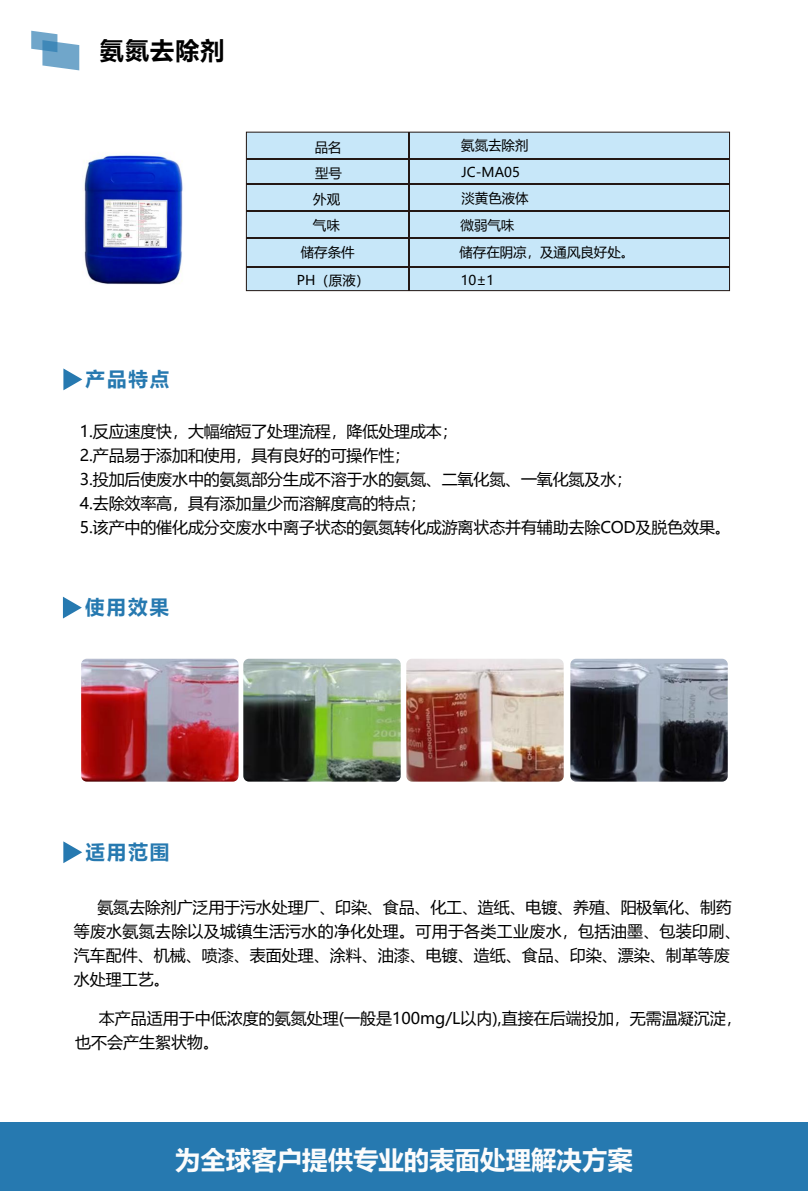
<style>
.page{position:relative;width:808px;height:1191px;background:#fff}
.page>*{position:absolute;margin:0;border:0;box-sizing:border-box;transform-origin:0 0}
.t1{font:700 25.4px "Microsoft Ya Hei";color:#fcfcfc}
.t2{font:700 24px "Microsoft Ya Hei";letter-spacing:.05em;color:#000}
.t3{font:700 19.6px "Microsoft Ya Hei";letter-spacing:.1em;color:#2679b0}
.t4{font:16px/24px "Microsoft Ya Hei";letter-spacing:-.01em;color:#000}
.t5{font:13.4px/26px "Microsoft Ya Hei";color:#000}
</style>
<div class="page">
<div style="left:246px;top:132px;width:484px;height:159px;background:#c7e7f9;border:1px solid #231815"></div>
<hr style="left:246px;top:158px;width:483px;height:2px;background:#231815">
<hr style="left:246px;top:183px;width:483px;height:2px;background:#231815">
<hr style="left:246px;top:210px;width:483px;height:2px;background:#231815">
<hr style="left:246px;top:238px;width:483px;height:1px;background:#231815">
<hr style="left:408px;top:132px;width:1px;height:159px;background:#231815">
<svg style="left:63px;top:368px;width:19px;height:22px"></svg>
<svg style="left:63px;top:841px;width:19px;height:22px"></svg>
<svg style="left:63px;top:596px;width:19px;height:22px"></svg>
<hr style="left:246px;top:266px;width:483px;height:1px;background:#231815">
<div style="left:0;top:1122px;width:808px;height:69px;background:#2679b0"></div>
<svg style="left:31px;top:31px;width:48px;height:39px"></svg>
<img style="left:84px;top:155px;width:99px;height:129px">
<img style="left:570px;top:659px;width:158px;height:122px">
<img style="left:406px;top:659px;width:158px;height:122px">
<img style="left:81px;top:659px;width:157px;height:122px">
<img style="left:243px;top:659px;width:158px;height:122px">
<h2 class="t2" style="left:100px;top:34px;width:126px">氨氮去除剂</h2>
<p class="t3" style="left:86px;top:365px;width:85px">产品特点</p>
<p class="t5" style="left:313px;top:133px;width:30px;text-align:justify">品名型号外观</p>
<p class="t5" style="left:461px;top:131px;width:69px;line-height:26.8px">氨氮去除剂<br>JC-MA05淡黄色液体</p>
<p class="t5" style="left:313px;top:212px;width:28px">气味</p>
<p class="t5" style="left:461px;top:212px;width:55px">微弱气味</p>
<p class="t5" style="left:297px;top:239px;width:74px;line-height:27px">储存条件<br>PH（原液）</p>
<p class="t5" style="left:459px;top:238px;width:176px;line-height:27.2px">储存在阴凉，及通风良好处。<br>10±1</p>
<p class="t4" style="left:80px;top:419px;width:652px">1.反应速度快，大幅缩短了处理流程，降低处理成本；<br>2.产品易于添加和使用，具有良好的可操作性；<br>3.投加后使废水中的氨氮部分生成不溶于水的氨氮、二氧化氮、一氧化氮及水；<br>4.去除效率高，具有添加量少而溶解度高的特点；<br>5.该产中的催化成分交废水中离子状态的氨氮转化成游离状态并有辅助去除COD及脱色效果。</p>
<p class="t3" style="left:85px;top:593px;width:85px">使用效果</p>
<p class="t3" style="left:85px;top:838px;width:85px">适用范围</p>
<p class="t4" style="left:74px;top:894px;width:668px;text-indent:24px">氨氮去除剂广泛用于污水处理厂、印染、食品、化工、造纸、电镀、养殖、阳极氧化、制药等废水氨氮去除以及城镇生活污水的净化处理。可用于各类工业废水，包括油墨、包装印刷、汽车配件、机械、喷漆、表面处理、涂料、油漆、电镀、造纸、食品、印染、漂染、制革等废水处理工艺。</p>
<p class="t4" style="left:75px;top:1005px;width:668px;text-indent:24px">本产品适用于中低浓度的氨氮处理(一般是100mg/L以内),直接在后端投加，无需温凝沉淀，也不会产生絮状物。</p>
<h1 class="t1" style="left:175px;top:1142px;width:459px">为全球客户提供专业的表面处理解决方案</h1>
</div>
